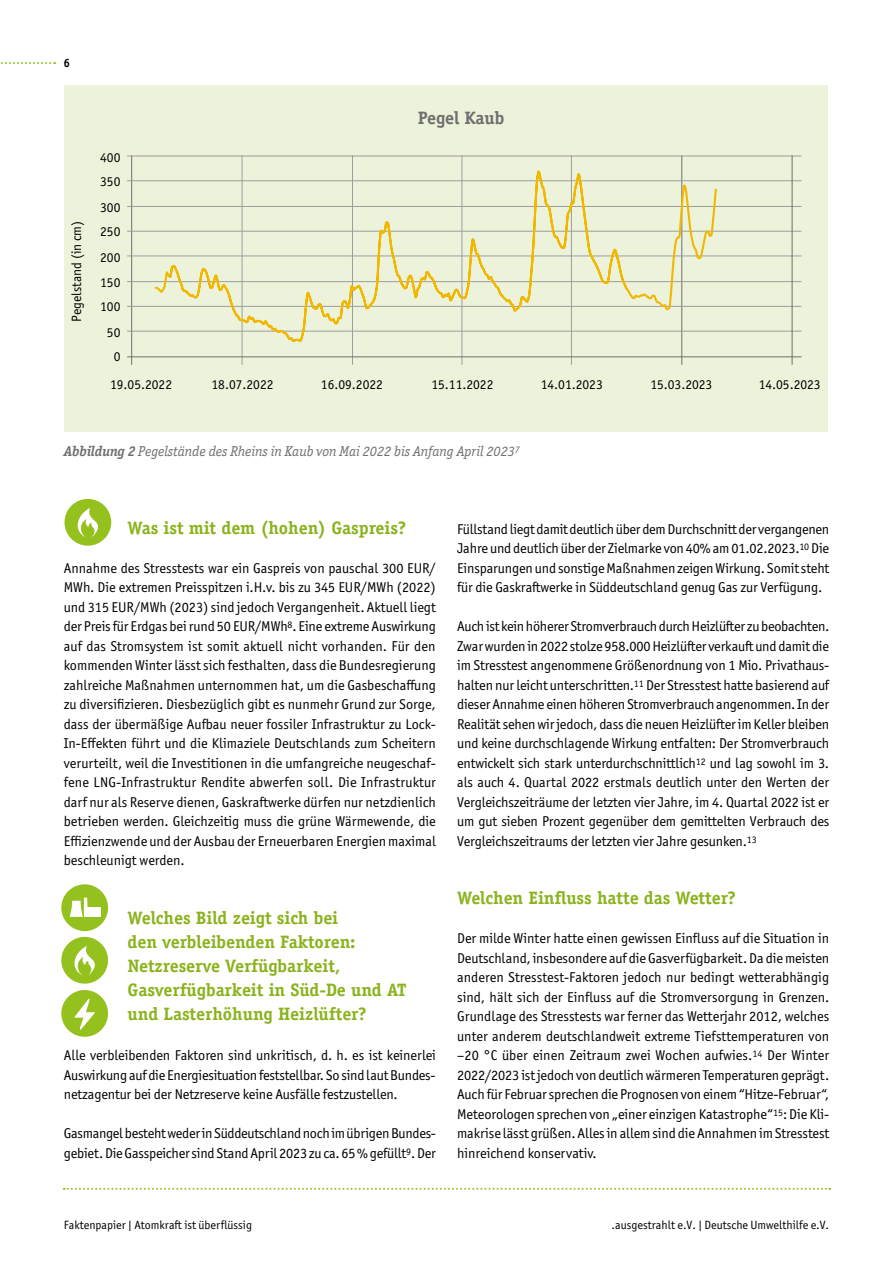
<style>
.page{position:relative;width:893px;height:1263px;background:#fff}
.page>*{position:absolute;margin:0;border:0;box-sizing:border-box;transform-origin:0 0}
.t1{font:700 18px/24px "Officina Serif";letter-spacing:-.005em;color:#8ab31d}
.t2{font:700 18px "Officina Serif";letter-spacing:-.005em;color:#706f6f}
.t3{font:14.25px/19.5px "Officina Sans ITC Pro";letter-spacing:-.01em;color:#000;text-align:justify}
.t4{font:italic 14.25px "Officina Serif ITC Pro";color:#706f6f}
.t5{font:13.5px "Officina Sans ITC Pro";color:#000}
.t6{font:12px "Officina Sans ITC Pro";color:#000}
.t7{font:700 12px "Officina Sans ITC Pro";color:#000;scale:.95 1}
.s1{font-weight:700}
</style>
<div class="page">
<svg style="left:64px;top:1188px;width:766px;height:2px"></svg>
<svg style="left:0;top:62px;width:55px;height:2px"></svg>
<div style="left:65px;top:86px;width:763px;height:346px;background:#ecf3da"></div>
<div style="left:64px;top:499px;width:47px;height:47px;background:#95c11f;border-radius:50%"></div>
<svg style="left:77px;top:508px;width:21px;height:30px"></svg>
<div style="left:61px;top:937px;width:47px;height:47px;background:#95c11f;border-radius:50%"></div>
<svg style="left:74px;top:946px;width:21px;height:30px"></svg>
<div style="left:61px;top:884px;width:47px;height:47px;background:#95c11f;border-radius:50%"></div>
<svg style="left:70px;top:898px;width:18px;height:19px"></svg>
<div style="left:87px;top:907px;width:14px;height:10px;background:#fff"></div>
<div style="left:61px;top:990px;width:47px;height:47px;background:#95c11f;border-radius:50%"></div>
<svg style="left:74px;top:998px;width:21px;height:32px"></svg>
<hr style="left:131px;top:155px;width:1px;height:210px;background:#706f6f">
<hr style="left:242px;top:155px;width:1px;height:210px;background:#9d9d9c">
<hr style="left:352px;top:155px;width:1px;height:210px;background:#9d9d9c">
<hr style="left:462px;top:155px;width:1px;height:210px;background:#9d9d9c">
<hr style="left:571px;top:155px;width:1px;height:210px;background:#9d9d9c">
<hr style="left:681px;top:155px;width:1px;height:210px;background:#706f6f">
<hr style="left:127px;top:356px;width:674px;height:1px;background:#706f6f">
<hr style="left:127px;top:331px;width:674px;height:1px;background:#9d9d9c">
<hr style="left:127px;top:306px;width:674px;height:1px;background:#9d9d9c">
<hr style="left:127px;top:281px;width:674px;height:1px;background:#9d9d9c">
<hr style="left:127px;top:256px;width:674px;height:1px;background:#9d9d9c">
<hr style="left:127px;top:231px;width:674px;height:1px;background:#9d9d9c">
<hr style="left:127px;top:206px;width:674px;height:1px;background:#9d9d9c">
<hr style="left:127px;top:180px;width:674px;height:1px;background:#9d9d9c">
<hr style="left:127px;top:156px;width:674px;height:1px;background:#9d9d9c">
<svg style="left:153px;top:171px;width:565px;height:174px"></svg>
<hr style="left:792px;top:155px;width:1px;height:210px;background:#706f6f">
<p class="t7" style="left:64px;top:55px;width:8px">6</p>
<p class="t5" style="left:69px;top:322px;width:102px;rotate:-90deg">Pegelstand (in cm)</p>
<p class="t5" style="left:100px;top:150px;width:22px">400</p>
<p class="t5" style="left:100px;top:173px;width:22px">350</p>
<p class="t5" style="left:100px;top:199px;width:22px">300</p>
<p class="t5" style="left:100px;top:224px;width:22px">250</p>
<p class="t5" style="left:100px;top:249px;width:22px">200</p>
<p class="t5" style="left:100px;top:274px;width:22px">150</p>
<p class="t5" style="left:100px;top:299px;width:22px">100</p>
<p class="t5" style="left:107px;top:325px;width:15px">50</p>
<p class="t5" style="left:114px;top:348px;width:8px">0</p>
<p class="t2" style="left:418px;top:107px;width:88px">Pegel Kaub</p>
<p class="t5" style="left:110px;top:377px;width:63px">19.05.2022</p>
<p class="t5" style="left:211px;top:377px;width:63px">18.07.2022</p>
<p class="t5" style="left:321px;top:377px;width:63px">16.09.2022</p>
<p class="t5" style="left:431px;top:377px;width:63px">15.11.2022</p>
<p class="t5" style="left:541px;top:377px;width:63px">14.01.2023</p>
<p class="t5" style="left:650px;top:377px;width:63px">15.03.2023</p>
<p class="t5" style="left:759px;top:377px;width:63px">14.05.2023</p>
<p class="t4" style="left:64px;top:443px;width:457px"><span class="s1">Abbildung 2</span> Pegelstände des Rheins in Kaub von Mai 2022 bis Anfang April 2023<sup>7</sup></p>
<p class="t1" style="left:128px;top:515px;width:280px">Was ist mit dem (hohen) Gaspreis?</p>
<p class="t3" style="left:64px;top:558px;width:374px">Annahme des Stresstests war ein Gaspreis von pauschal 300 EUR/ MWh. Die extremen Preisspitzen i.H.v. bis zu 345 EUR/MWh (2022) und 315 EUR/MWh (2023) sind jedoch Vergangenheit. Aktuell liegt der Preis für Erdgas bei rund 50 EUR/MWh<sup>8</sup>. Eine extreme Auswirkung auf das Stromsystem ist somit aktuell nicht vorhanden. Für den kommenden Winter lässt sich festhalten, dass die Bundesregierung zahlreiche Maßnahmen unternommen hat, um die Gasbeschaffung zu diversifizieren. Diesbezüglich gibt es nunmehr Grund zur Sorge, dass der übermäßige Aufbau neuer fossiler Infrastruktur zu Lock-In-Effekten führt und die Klimaziele Deutschlands zum Scheitern verurteilt, weil die Investitionen in die umfangreiche neugeschaf&shy;fene LNG-Infrastruktur Rendite abwerfen soll. Die Infrastruktur darf nur als Reserve dienen, Gaskraftwerke dürfen nur netzdienlich betrieben werden. Gleichzeitig muss die grüne Wärmewende, die Effizienzwende und der Ausbau der Erneuerbaren Energien maximal beschleunigt werden.</p>
<p class="t1" style="left:128px;top:905px;width:280px">Welches Bild zeigt sich bei<br>den verbleibenden Faktoren:<br>Netzreserve Verfügbarkeit,<br>Gasverfügbarkeit in Süd-De und AT und Lasterhöhung Heizlüfter?</p>
<p class="t3" style="left:64px;top:1045px;width:374px">Alle verbleibenden Faktoren sind unkritisch, d. h. es ist keinerlei Auswirkung auf die Energiesituation feststellbar. So sind laut Bundes&shy;netzagentur bei der Netzreserve keine Ausfälle festzustellen.</p>
<p class="t3" style="left:64px;top:1123px;width:374px">Gasmangel besteht weder in Süddeutschland noch im übrigen Bundes&shy;gebiet. Die Gasspeicher sind Stand April 2023 zu ca. 65 % gefüllt<sup>9</sup>. Der</p>
<p class="t3" style="left:457px;top:519px;width:374px">Füllstand liegt damit deutlich über dem Durchschnitt der vergangenen Jahre und deutlich über der Zielmarke von 40% am 01.02.2023.<sup>10</sup> Die Einsparungen und sonstige Maßnahmen zeigen Wirkung. Somit steht für die Gaskraftwerke in Süddeutschland genug Gas zur Verfügung.</p>
<p class="t3" style="left:457px;top:616px;width:374px">Auch ist kein höherer Stromverbrauch durch Heizlüfter zu beobachten.<br>Zwar wurden in 2022 stolze 958.000 Heizlüfter verkauft und damit die im Stresstest angenommene Größenordnung von 1 Mio. Privathaus&shy;halten nur leicht unterschritten.<sup>11</sup> Der Stresstest hatte basierend auf dieser Annahme einen höheren Stromverbrauch angenommen. In der Realität sehen wir jedoch, dass die neuen Heizlüfter im Keller bleiben und keine durchschlagende Wirkung entfalten: Der Stromverbrauch entwickelt sich stark unterdurchschnittlich<sup>12</sup> und lag sowohl im 3. als auch 4. Quartal 2022 erstmals deutlich unter den Werten der Vergleichszeiträume der letzten vier Jahre, im 4. Quartal 2022 ist er um gut sieben Prozent gegenüber dem gemittelten Verbrauch des Vergleichszeitraums der letzten vier Jahre gesunken.<sup>13</sup></p>
<p class="t1" style="left:457px;top:886px;width:280px">Welchen Einfluss hatte das Wetter?</p>
<p class="t3" style="left:457px;top:928px;width:374px">Der milde Winter hatte einen gewissen Einfluss auf die Situation in Deutschland, insbesondere auf die Gasverfügbarkeit. Da die meisten anderen Stresstest-Faktoren jedoch nur bedingt wetterabhängig sind, hält sich der Einfluss auf die Stromversorgung in Grenzen.<br>Grundlage des Stresstests war ferner das Wetterjahr 2012, welches unter anderem deutschlandweit extreme Tiefsttemperaturen von –20 °C über einen Zeitraum zwei Wochen aufwies.<sup>14</sup> Der Winter 2022/2023 ist jedoch von deutlich wärmeren Temperaturen geprägt.<br>Auch für Februar sprechen die Prognosen von einem “Hitze-Februar“, Meteorologen sprechen von „einer einzigen Katastrophe“<sup>15</sup>: Die Kli&shy;makrise lässt grüßen. Alles in allem sind die Annahmen im Stresstest hinreichend konservativ.</p>
<p class="t6" style="left:64px;top:1218px;width:190px">Faktenpapier | Atomkraft ist überflüssig</p>
<p class="t6" style="left:611px;top:1218px;width:219px">.ausgestrahlt e.V. | Deutsche Umwelthilfe e.V.</p>
</div>
